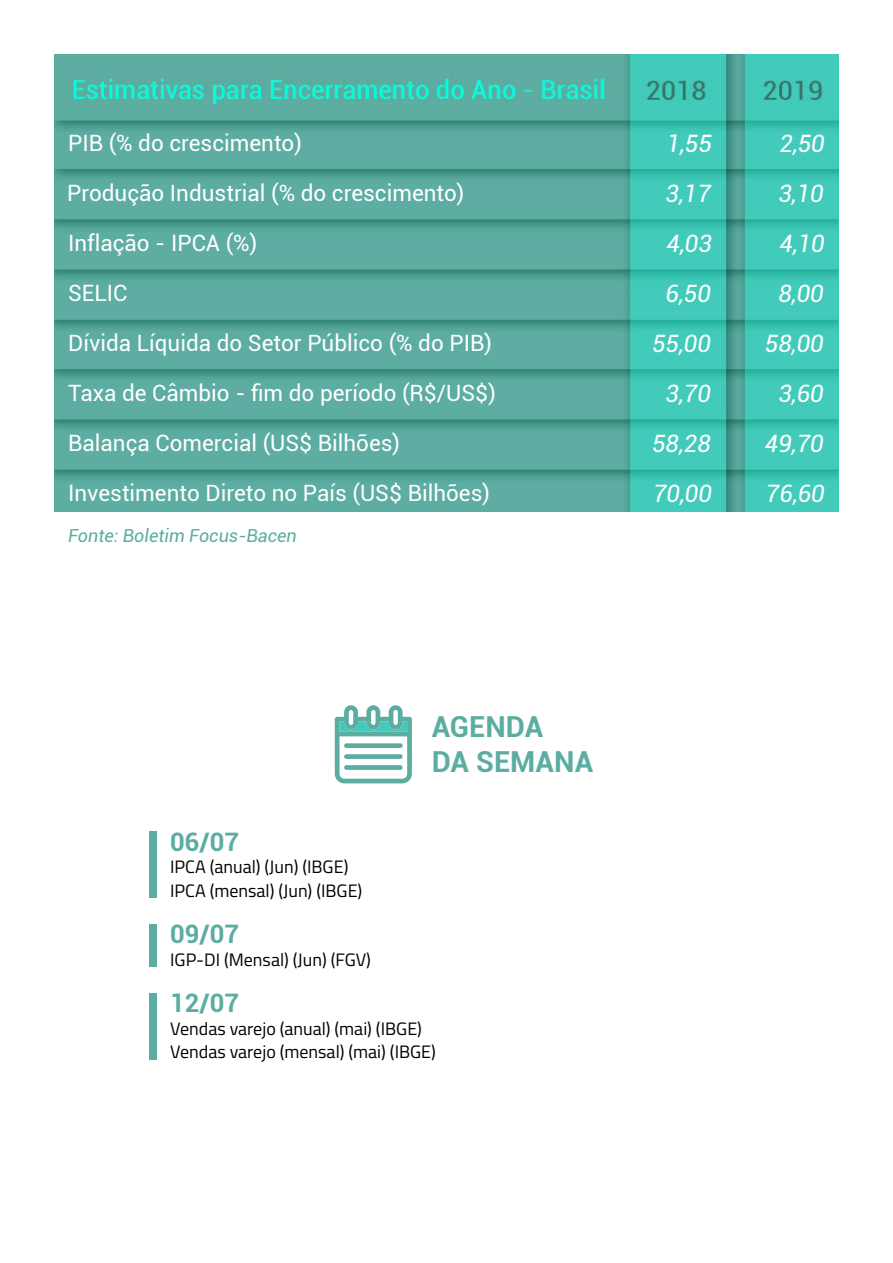
<style>
.page{position:relative;width:893px;height:1263px;background:#fff}
.page>*{position:absolute;margin:0;border:0;box-sizing:border-box;transform-origin:0 0}
.t1{font:700 28.95px/34.8px "Roboto";color:#5cada1}
.t2{font:700 25.5px "Roboto";color:#5cada1}
.t3{font:italic 24px "Roboto";color:#fff}
.t4{font:22.5px "Roboto";color:#fff}
.t5{font:18px/23.5px "Titillium";color:#000}
.t6{font:italic 18px "Roboto";color:#5cada1}
</style>
<div class="page">
<img style="left:54px;top:54px;width:785px;height:458px">
<svg style="left:335px;top:705px;width:77px;height:78px"></svg>
<div style="left:344px;top:743px;width:59px;height:5px;background:#5cada1;border-radius:2px"></div>
<div style="left:344px;top:754px;width:59px;height:5px;background:#5cada1;border-radius:2px"></div>
<div style="left:344px;top:765px;width:59px;height:5px;background:#5cada1;border-radius:2px"></div>
<div style="left:150px;top:832px;width:7px;height:66px;background:#5cada1"></div>
<div style="left:150px;top:993px;width:7px;height:66px;background:#5cada1"></div>
<div style="left:150px;top:924px;width:7px;height:43px;background:#5cada1"></div>
<p class="t4" style="left:68px;top:127px;width:235px">PIB (% do crescimento)</p>
<p class="t4" style="left:67px;top:177px;width:399px">Produção Industrial (% do crescimento)</p>
<p class="t4" style="left:68px;top:227px;width:191px">Inflação - IPCA (%)</p>
<p class="t4" style="left:68px;top:277px;width:61px">SELIC</p>
<p class="t4" style="left:68px;top:327px;width:425px">Dívida Líquida do Setor Público (% do PIB)</p>
<p class="t4" style="left:68px;top:377px;width:429px">Taxa de Câmbio - fim do período (R$/US$)</p>
<p class="t4" style="left:68px;top:427px;width:333px">Balança Comercial (US$ Bilhões)</p>
<p class="t4" style="left:68px;top:477px;width:423px">Investimento Direto no País (US$ Bilhões)</p>
<p class="t6" style="left:68px;top:523px;width:230px">Fonte: Boletim Focus-Bacen</p>
<p class="t3" style="left:667px;top:127px;width:47px">1,55</p>
<p class="t3" style="left:779px;top:127px;width:47px">2,50</p>
<p class="t3" style="left:666px;top:177px;width:47px">3,17</p>
<p class="t3" style="left:778px;top:177px;width:47px">3,10</p>
<p class="t3" style="left:667px;top:227px;width:47px">4,03</p>
<p class="t3" style="left:779px;top:227px;width:47px">4,10</p>
<p class="t3" style="left:666px;top:277px;width:47px">6,50</p>
<p class="t3" style="left:778px;top:277px;width:47px">8,00</p>
<p class="t3" style="left:652px;top:327px;width:60px">55,00</p>
<p class="t3" style="left:765px;top:327px;width:60px">58,00</p>
<p class="t3" style="left:666px;top:377px;width:47px">3,70</p>
<p class="t3" style="left:778px;top:377px;width:47px">3,60</p>
<p class="t3" style="left:652px;top:427px;width:60px">58,28</p>
<p class="t3" style="left:765px;top:427px;width:60px">49,70</p>
<p class="t3" style="left:653px;top:477px;width:60px">70,00</p>
<p class="t3" style="left:766px;top:477px;width:60px">76,60</p>
<p class="t2" style="left:170px;top:824px;width:70px">06/07</p>
<p class="t5" style="left:170px;top:854px;width:194px">IPCA (anual) (Jun) (IBGE)<br>IPCA (mensal) (Jun) (IBGE)</p>
<p class="t2" style="left:170px;top:916px;width:70px">09/07</p>
<p class="t5" style="left:170px;top:947px;width:202px">IGP-DI (Mensal) (Jun) (FGV)</p>
<p class="t2" style="left:170px;top:985px;width:70px">12/07</p>
<p class="t1" style="left:432px;top:708px;width:163px">AGENDA<br>DA SEMANA</p>
<p class="t5" style="left:170px;top:1016px;width:267px">Vendas varejo (anual) (mai) (IBGE)<br>Vendas varejo (mensal) (mai) (IBGE)</p>
</div>
